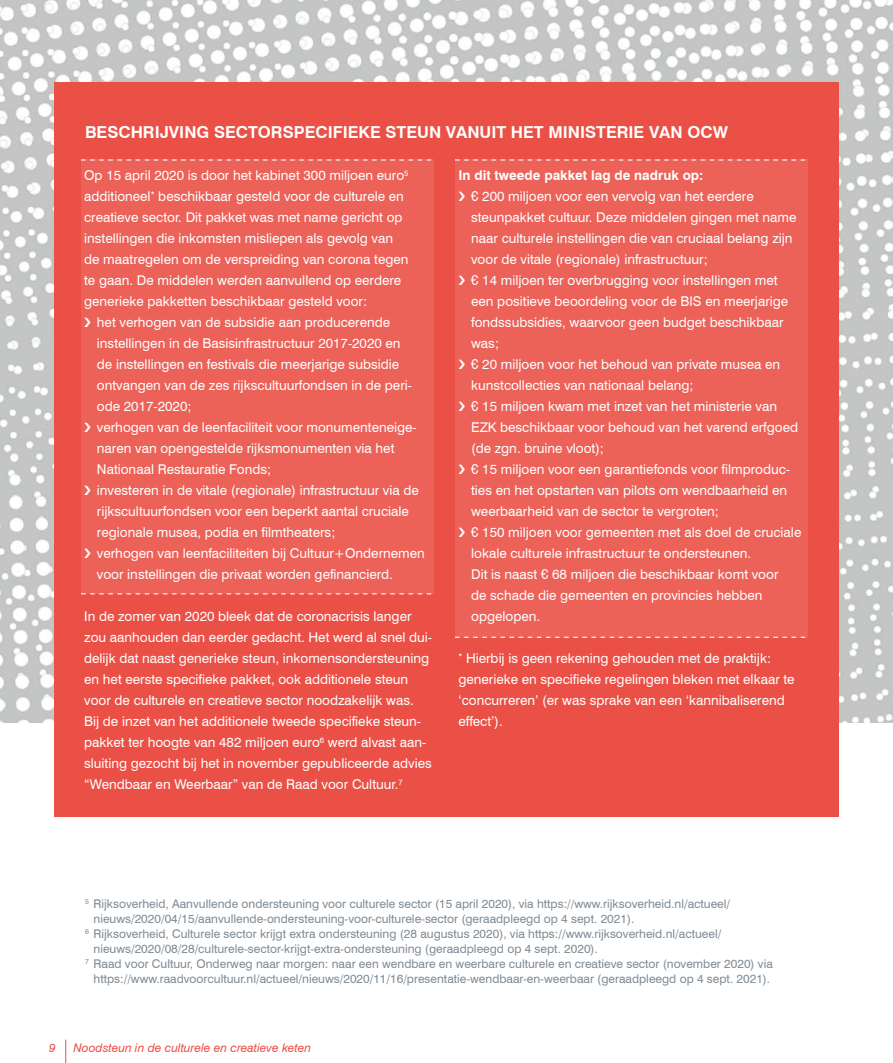
<style>
.page{position:relative;width:893px;height:1063px;background:#fff}
.page>*{position:absolute;margin:0;border:0;box-sizing:border-box;transform-origin:0 0}
.t1{font:700 16.5px "Swiss 721 BT";color:#fff}
.t2{font:13.5px/21px "Swiss 721 BT";color:#fff}
.t3{font:700 13.5px "Swiss 721 BT";color:#fff}
.t4{font:12px "Swiss 721 BT";color:#808b94}
.t5{font:italic 12px "Swiss 721 BT";color:#ea5046}
</style>
<div class="page">
<img style="left:0;top:0;width:893px;height:723px">
<div style="left:54px;top:82px;width:785px;height:734px;background:#ea5046"></div>
<div style="left:455px;top:159px;width:352px;height:479px;background:#ec6158"></div>
<div style="left:81px;top:159px;width:352px;height:435px;background:#ec6158"></div>
<svg style="left:81px;top:159px;width:350px;height:2px"></svg>
<svg style="left:455px;top:159px;width:350px;height:2px"></svg>
<svg style="left:81px;top:593px;width:350px;height:1px"></svg>
<svg style="left:455px;top:637px;width:350px;height:1px"></svg>
<svg style="left:65px;top:1040px;width:1px;height:23px"></svg>
<p class="t1" style="left:85px;top:122px;width:645px">BESCHRIJVING SECTORSPECIFIEKE STEUN VANUIT HET MINISTERIE VAN OCW</p>
<p class="t2" style="left:84px;top:165px;width:326px">Op 15 april 2020 is door het kabinet 300 miljoen euro<sup>5 </sup>additioneel<sup>*</sup> beschikbaar gesteld voor de culturele en creatieve sector. Dit pakket was met name gericht op instellingen die inkomsten misliepen als gevolg van de maatregelen om de verspreiding van corona tegen te gaan. De middelen werden aanvullend op eerdere generieke pakketten beschikbaar gesteld voor:</p>
<p class="t2" style="left:97px;top:312px;width:329px">het verhogen van de subsidie aan producerende instellingen in de Basisinfrastructuur 2017-2020 en<br>de instellingen en festivals die meerjarige subsidie ontvangen van de zes rijkscultuurfondsen in de peri&shy;ode 2017-2020;<br>verhogen van de leenfaciliteit voor monumenteneige&shy;naren van opengestelde rijksmonumenten via het Nationaal Restauratie Fonds;<br>investeren in de vitale (regionale) infrastructuur via de rijkscultuurfondsen voor een beperkt aantal cruciale regionale musea, podia en filmtheaters;<br>verhogen van leenfaciliteiten bij Cultuur+Ondernemen voor instellingen die privaat worden gefinancierd.</p>
<p class="t2" style="left:84px;top:606px;width:349px">In de zomer van 2020 bleek dat de coronacrisis langer zou aanhouden dan eerder gedacht. Het werd al snel dui&shy;delijk dat naast generieke steun, inkomensondersteuning en het eerste specifieke pakket, ook additionele steun voor de culturele en creatieve sector noodzakelijk was.<br>Bij de inzet van het additionele tweede specifieke steun&shy;pakket ter hoogte van 482 miljoen euro<sup>6</sup> werd alvast aan&shy;sluiting gezocht bij het in november gepubliceerde advies “Wendbaar en Weerbaar” van de Raad voor Cultuur.<sup>7</sup></p>
<p class="t3" style="left:458px;top:167px;width:246px">In dit tweede pakket lag de nadruk op:</p>
<p class="t2" style="left:471px;top:186px;width:332px">€ 200 miljoen voor een vervolg van het eerdere steunpakket cultuur. Deze middelen gingen met name naar culturele instellingen die van cruciaal belang zijn voor de vitale (regionale) infrastructuur;<br>€ 14 miljoen ter overbrugging voor instellingen met een positieve beoordeling voor de BIS en meerjarige fondssubsidies, waarvoor geen budget beschikbaar was;<br>€ 20 miljoen voor het behoud van private musea en kunstcollecties van nationaal belang;<br>€ 15 miljoen kwam met inzet van het ministerie van EZK beschikbaar voor behoud van het varend erfgoed (de zgn. bruine vloot);<br>€ 15 miljoen voor een garantiefonds voor filmproduc&shy;ties en het opstarten van pilots om wendbaarheid en weerbaarheid van de sector te vergroten;<br>€ 150 miljoen voor gemeenten met als doel de cruciale lokale culturele infrastructuur te ondersteunen.<br>Dit is naast € 68 miljoen die beschikbaar komt voor<br>de schade die gemeenten en provincies hebben opgelopen.</p>
<p class="t2" style="left:458px;top:648px;width:338px"><sup>*</sup> Hierbij is geen rekening gehouden met de praktijk: generieke en specifieke regelingen bleken met elkaar te ‘concurreren’ (er was sprake van een ‘kannibaliserend effect’).</p>
<p class="t4" style="left:85px;top:897px;width:647px"><sup>5</sup> Rijksoverheid, Aanvullende ondersteuning voor culturele sector (15 april 2020), via https://www.rijksoverheid.nl/actueel/</p>
<p class="t4" style="left:94px;top:912px;width:542px">nieuws/2020/04/15/aanvullende-ondersteuning-voor-culturele-sector (geraadpleegd op 4 sept. 2021).</p>
<p class="t4" style="left:85px;top:927px;width:638px"><sup>6</sup> Rijksoverheid, Culturele sector krijgt extra ondersteuning (28 augustus 2020), via https://www.rijksoverheid.nl/actueel/</p>
<p class="t4" style="left:94px;top:942px;width:506px">nieuws/2020/08/28/culturele-sector-krijgt-extra-ondersteuning (geraadpleegd op 4 sept. 2020).</p>
<p class="t4" style="left:85px;top:957px;width:689px"><sup>7</sup> Raad voor Cultuur, Onderweg naar morgen: naar een wendbare en weerbare culturele en creatieve sector (november 2020) via</p>
<p class="t4" style="left:94px;top:972px;width:678px">https://www.raadvoorcultuur.nl/actueel/nieuws/2020/11/16/presentatie-wendbaar-en-weerbaar (geraadpleegd op 4 sept. 2021).</p>
<p class="t5" style="left:49px;top:1040px;width:8px">9</p>
<p class="t5" style="left:73px;top:1040px;width:239px">Noodsteun in de culturele en creatieve keten</p>
</div>
